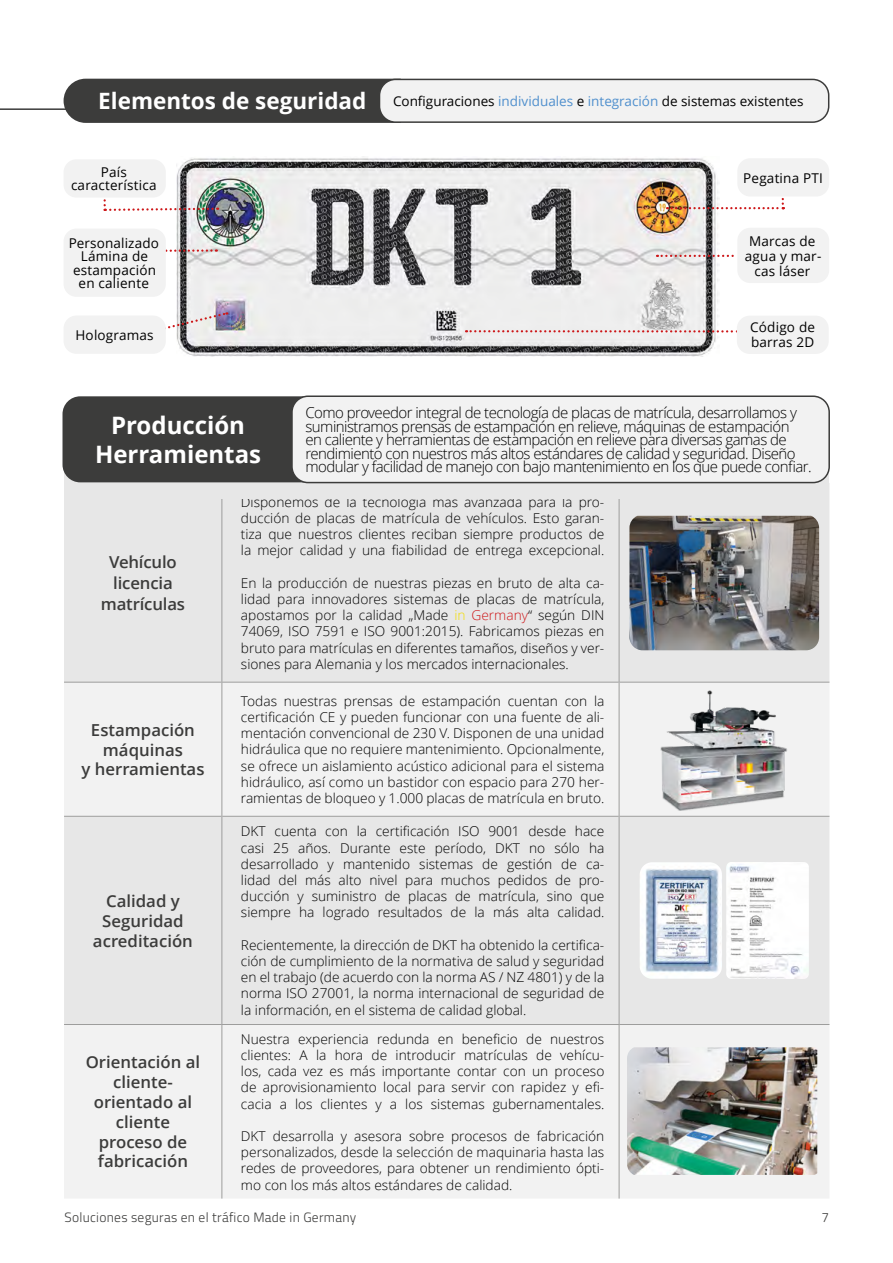
<style>
.page{position:relative;width:893px;height:1263px;background:#fff}
.page>*{position:absolute;margin:0;border:0;box-sizing:border-box;transform-origin:0 0}
.t1{font:700 24px/28.8px "Open Sans";color:#fff;text-align:center}
.t2{font:700 22.5px "Open Sans";color:#fff}
.t3{font:600 16.5px/19.8px "Open Sans";color:#3c3c3b;text-align:center}
.t4{font:300 15px/13.5px "Open Sans";letter-spacing:-.035em;color:#000}
.t5{font:300 13.5px/16.2px "Open Sans";color:#000;text-align:justify}
.t6{font:13.5px/13.5px "Open Sans";letter-spacing:.015em;color:#000;text-align:center}
.t7{font:300 13.5px "Titillium";letter-spacing:.02em;color:#3c3c3b}
.s1{color:#4f8fcd}
.s2{color:#f4dd00}
.s3{color:#cd1719}
</style>
<div class="page">
<hr style="left:0;top:108px;width:70px;height:2px;background:#3c3c3b">
<img style="left:177px;top:156px;width:542px;height:200px">
<div style="left:64px;top:79px;width:327px;height:44px;background:#3c3c3b"></div>
<svg style="left:657px;top:255px;width:77px;height:2px"></svg>
<svg style="left:667px;top:185px;width:117px;height:24px"></svg>
<img style="left:104px;top:167px;width:114px;height:45px">
<div style="left:737px;top:158px;width:92px;height:38px;background:#f2f2f2;border-radius:13px"></div>
<div style="left:737px;top:228px;width:92px;height:55px;background:#f2f2f2;border-radius:13px"></div>
<svg style="left:466px;top:330px;width:271px;height:3px"></svg>
<div style="left:737px;top:316px;width:92px;height:38px;background:#f2f2f2;border-radius:13px"></div>
<svg style="left:166px;top:249px;width:51px;height:3px"></svg>
<div style="left:64px;top:159px;width:102px;height:39px;background:#f2f2f2;border-radius:13px"></div>
<div style="left:64px;top:229px;width:102px;height:68px;background:#f2f2f2;border-radius:13px"></div>
<svg style="left:168px;top:311px;width:59px;height:21px"></svg>
<div style="left:64px;top:315px;width:102px;height:39px;background:#f2f2f2;border-radius:13px"></div>
<div style="left:64px;top:483px;width:765px;height:199px;background:#e7e7e7"></div>
<svg style="left:64px;top:683px;width:765px;height:515px;fill:#f2f2f2"></svg>
<hr style="left:222px;top:682px;width:397px;height:1px;background:#9d9d9c">
<hr style="left:619px;top:682px;width:210px;height:1px;background:#9d9d9c">
<hr style="left:64px;top:816px;width:157px;height:1px;background:#9d9d9c">
<hr style="left:222px;top:816px;width:397px;height:1px;background:#9d9d9c">
<hr style="left:619px;top:816px;width:210px;height:1px;background:#9d9d9c">
<hr style="left:619px;top:483px;width:1px;height:199px;background:#9d9d9c">
<hr style="left:221px;top:682px;width:1px;height:134px;background:#9d9d9c">
<hr style="left:619px;top:682px;width:1px;height:134px;background:#9d9d9c">
<hr style="left:221px;top:816px;width:1px;height:208px;background:#9d9d9c">
<hr style="left:619px;top:816px;width:1px;height:208px;background:#9d9d9c">
<hr style="left:221px;top:1025px;width:1px;height:173px;background:#9d9d9c">
<hr style="left:619px;top:1025px;width:1px;height:173px;background:#9d9d9c">
<hr style="left:64px;top:1024px;width:158px;height:1px;background:#9d9d9c">
<hr style="left:222px;top:1024px;width:397px;height:1px;background:#9d9d9c">
<hr style="left:619px;top:1024px;width:210px;height:1px;background:#9d9d9c">
<hr style="left:221px;top:483px;width:1px;height:199px;background:#9d9d9c">
<hr style="left:64px;top:682px;width:158px;height:1px;background:#9d9d9c">
<img style="left:629px;top:516px;width:190px;height:134px">
<img style="left:660px;top:691px;width:130px;height:119px">
<img style="left:640px;top:862px;width:82px;height:117px">
<img style="left:726px;top:862px;width:83px;height:117px">
<img style="left:627px;top:1047px;width:190px;height:128px">
<div style="left:64px;top:460px;width:764px;height:39px;background:#e7e7e7"></div>
<div style="left:63px;top:396px;width:261px;height:86px;background:#3c3c3b;border-radius:18px"></div>
<div style="left:292px;top:396px;width:537px;height:87px;background:#f2f2f2;border-radius:16px"></div>
<div style="left:291px;top:395px;width:539px;height:88px;border:2px solid #3c3c3b;border-radius:16px"></div>
<div style="left:379px;top:79px;width:450px;height:43px;background:#f2f2f2;border-radius:16px"></div>
<div style="left:379px;top:79px;width:450px;height:44px;border:2px solid #3c3c3b;border-radius:16px"></div>
<h2 class="t2" style="left:98px;top:85px;width:270px">Elementos de seguridad</h2>
<p class="t6" style="left:71px;top:165px;width:87px">País característica</p>
<p class="t6" style="left:69px;top:236px;width:92px">Personalizado<br>Lámina de estampación en caliente</p>
<p class="t6" style="left:75px;top:328px;width:80px">Hologramas</p>
<p class="t6" style="left:393px;top:94px;width:412px">Configuraciones <span class="s1">individuales</span> e <span class="s1">integración</span> de sistemas existentes</p>
<p class="t6" style="left:743px;top:171px;width:81px">Pegatina PTI</p>
<p class="t6" style="left:745px;top:233px;width:78px;line-height:15px">Marcas de agua y mar&shy;cas láser</p>
<p class="t6" style="left:750px;top:320px;width:66px;line-height:15px;text-align:left">Código de barras 2D</p>
<h1 class="t1" style="left:95px;top:410px;width:168px">Producción<br>Herramientas</h1>
<p class="t4" style="left:305px;top:406px;width:508px">Como proveedor integral de tecnología de placas de matrícula, desarrollamos y suministramos prensas de estampación en relieve, máquinas de estampación<br>en caliente y herramientas de estampación en relieve para diversas gamas de rendimiento con nuestros más altos estándares de calidad y seguridad. Diseño modular y facilidad de manejo con bajo mantenimiento en los que puede confiar.</p>
<p class="t3" style="left:101px;top:551px;width:86px;line-height:21px">Vehículo licencia matrículas</p>
<p class="t3" style="left:81px;top:719px;width:125px">Estampación máquinas<br>y herramientas</p>
<p class="t3" style="left:93px;top:891px;width:101px">Calidad y<br>Seguridad acreditación</p>
<p class="t5" style="left:241px;top:493px;width:365px">Disponemos de la tecnología más avanzada para la pro&shy;ducción de placas de matrícula de vehículos. Esto garan&shy;tiza que nuestros clientes reciban siempre productos de la mejor calidad y una fiabilidad de entrega excepcional.</p>
<p class="t5" style="left:241px;top:574px;width:365px">En la producción de nuestras piezas en bruto de alta ca&shy;lidad para innovadores sistemas de placas de matrícula, apostamos por la calidad „Made <span class="s2">in</span> <span class="s3">Germany</span>“ según DIN 74069, ISO 7591 e ISO 9001:2015). Fabricamos piezas en bruto para matrículas en diferentes tamaños, diseños y ver&shy;siones para Alemania y los mercados internacionales.</p>
<p class="t5" style="left:241px;top:692px;width:365px">Todas nuestras prensas de estampación cuentan con la certificación CE y pueden funcionar con una fuente de ali&shy;mentación convencional de 230 V. Disponen de una unidad hidráulica que no requiere mantenimiento. Opcionalmente, se ofrece un aislamiento acústico adicional para el sistema hidráulico, así como un bastidor con espacio para 270 her&shy;ramientas de bloqueo y 1.000 placas de matrícula en bruto.</p>
<p class="t5" style="left:241px;top:823px;width:365px">DKT cuenta con la certificación ISO 9001 desde hace casi 25 años. Durante este período, DKT no sólo ha desarrollado y mantenido sistemas de gestión de ca&shy;lidad del más alto nivel para muchos pedidos de pro&shy;ducción y suministro de placas de matrícula, sino que siempre ha logrado resultados de la más alta calidad.</p>
<p class="t5" style="left:241px;top:936px;width:365px">Recientemente, la dirección de DKT ha obtenido la certifica&shy;ción de cumplimiento de la normativa de salud y seguridad en el trabajo (de acuerdo con la norma AS / NZ 4801) y de la norma ISO 27001, la norma internacional de seguridad de la información, en el sistema de calidad global.</p>
<p class="t5" style="left:241px;top:1030px;width:365px">Nuestra experiencia redunda en beneficio de nuestros clientes: A la hora de introducir matrículas de vehícu&shy;los, cada vez es más importante contar con un proceso de aprovisionamiento local para servir con rapidez y efi&shy;cacia a los clientes y a los sistemas gubernamentales.</p>
<p class="t5" style="left:241px;top:1128px;width:365px">DKT desarrolla y asesora sobre procesos de fabricación personalizados, desde la selección de maquinaria hasta las redes de proveedores, para obtener un rendimiento ópti&shy;mo con los más altos estándares de calidad.</p>
<p class="t7" style="left:65px;top:1207px;width:293px">Soluciones seguras en el tráfico Made in Germany</p>
<p class="t7" style="left:822px;top:1207px;width:9px">7</p>
<p class="t3" style="left:86px;top:1052px;width:116px">Orientación al cliente&shy;orientado al cliente proceso de fabricación</p>
</div>
